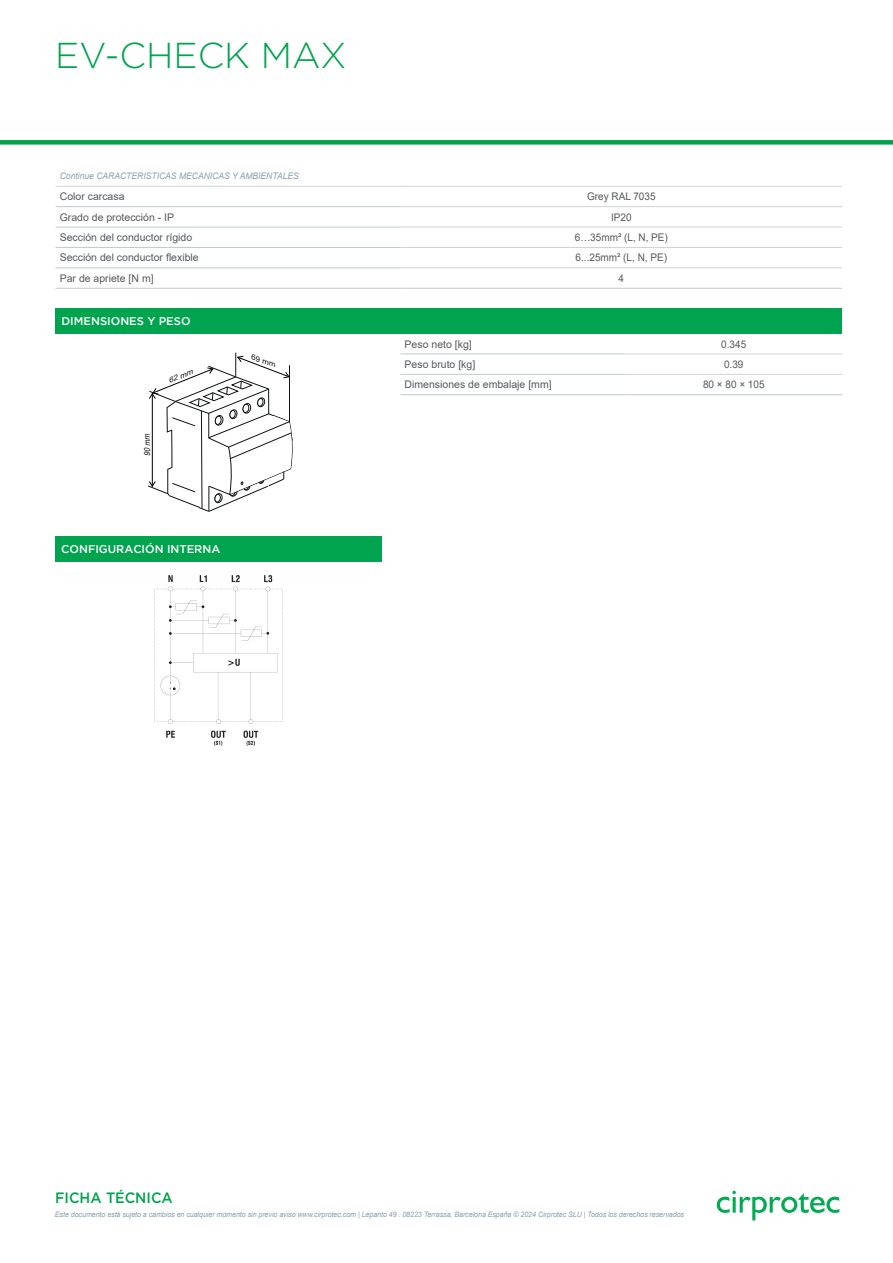
<style>
.page{position:relative;width:893px;height:1263px;background:#fff}
.page>*{position:absolute;margin:0;border:0;box-sizing:border-box;transform-origin:0 0}
.t1{font:300 36px "Gotham";color:#00a34e}
.t2{font:500 15px "Gotham";color:#00a34e;scale:.95 1}
.t3{font:500 11.25px "Gotham";color:#fff}
.t4{font:10.5px "Arial";color:#57585a}
.t5{font:10.5px "Arial";color:#57585a;scale:.95 1}
.t6{font:italic 9px "Arial";color:#8ba2aa;scale:.95 1}
.t7{font:italic 8.25px "Arial";color:#111314;scale:.88 1}
.t8{font:italic 7.5px "Arial";letter-spacing:-.01em;color:#8ba2aa;scale:.95 1}
.t9{font:italic 7.2px "Arial";color:#111314;scale:1.16 1}
.t10{font:italic 7.2px "Arial";color:#111314;scale:1.15 1}
</style>
<div class="page">
<hr style="left:56px;top:206px;width:345px;height:1px;background:#c0cace">
<hr style="left:56px;top:227px;width:345px;height:1px;background:#c0cace">
<hr style="left:401px;top:206px;width:441px;height:1px;background:#d1d2d4">
<hr style="left:56px;top:247px;width:345px;height:1px;background:#c0cace">
<hr style="left:401px;top:227px;width:441px;height:1px;background:#d1d2d4">
<hr style="left:56px;top:267px;width:345px;height:1px;background:#c0cace">
<hr style="left:401px;top:247px;width:441px;height:1px;background:#d1d2d4">
<hr style="left:56px;top:288px;width:345px;height:1px;background:#c0cace">
<hr style="left:401px;top:267px;width:441px;height:1px;background:#d1d2d4">
<hr style="left:401px;top:288px;width:441px;height:1px;background:#c0cace">
<hr style="left:56px;top:186px;width:345px;height:1px;background:#d1d2d4">
<hr style="left:401px;top:186px;width:441px;height:1px;background:#d1d2d4">
<svg style="left:148px;top:353px;width:145px;height:159px"></svg>
<hr style="left:289px;top:365px;width:1px;height:57px;background:#111314">
<hr style="left:400px;top:354px;width:225px;height:1px;background:#c0cace">
<hr style="left:400px;top:374px;width:225px;height:1px;background:#c0cace">
<hr style="left:625px;top:354px;width:217px;height:1px;background:#d1d2d4">
<hr style="left:400px;top:394px;width:225px;height:1px;background:#c0cace">
<hr style="left:625px;top:374px;width:217px;height:1px;background:#d1d2d4">
<hr style="left:625px;top:394px;width:217px;height:1px;background:#c0cace">
<div style="left:55px;top:308px;width:787px;height:25px;background:#00a34e"></div>
<img style="left:156px;top:575px;width:127px;height:170px">
<div style="left:55px;top:536px;width:327px;height:26px;background:#00a34e"></div>
<div style="left:0;top:140px;width:893px;height:5px;background:#00a34e"></div>
<svg style="left:717px;top:1191px;width:122px;height:29px"></svg>
<h1 class="t1" style="left:55px;top:33px;width:293px">EV-CHECK MAX</h1>
<p class="t6" style="left:60px;top:170px;width:253px">Continue CARACTERISTICAS MECANICAS Y AMBIENTALES</p>
<h3 class="t4" style="left:60px;top:189px;width:66px">Color carcasa</h3>
<h3 class="t5" style="left:587px;top:189px;width:73px">Grey RAL 7035</h3>
<h3 class="t4" style="left:60px;top:210px;width:116px">Grado de protección - IP</h3>
<h3 class="t5" style="left:611px;top:210px;width:23px">IP20</h3>
<h3 class="t4" style="left:60px;top:230px;width:134px">Sección del conductor rígido</h3>
<h3 class="t5" style="left:575px;top:230px;width:100px">6…35mm² (L, N, PE)</h3>
<h3 class="t4" style="left:60px;top:251px;width:140px">Sección del conductor flexible</h3>
<h3 class="t5" style="left:576px;top:251px;width:98px">6...25mm² (L, N, PE)</h3>
<h3 class="t4" style="left:60px;top:271px;width:95px">Par de apriete [N m]</h3>
<h3 class="t5" style="left:619px;top:271px;width:7px">4</h3>
<h3 class="t3" style="left:61px;top:314px;width:131px">DIMENSIONES Y PESO</h3>
<p class="t9" style="left:167px;top:376px;width:23px;rotate:-22deg">62 mm</p>
<p class="t7" style="left:142px;top:456px;width:27px;rotate:-91deg">90 mm</p>
<p class="t10" style="left:254px;top:352px;width:24px;rotate:19deg">69 mm</p>
<h3 class="t3" style="left:61px;top:543px;width:160px">CONFIGURACIÓN INTERNA</h3>
<h3 class="t4" style="left:405px;top:337px;width:69px">Peso neto [kg]</h3>
<h3 class="t5" style="left:721px;top:337px;width:28px">0.345</h3>
<h3 class="t4" style="left:405px;top:357px;width:72px">Peso bruto [kg]</h3>
<h3 class="t5" style="left:724px;top:357px;width:22px">0.39</h3>
<h3 class="t4" style="left:405px;top:377px;width:149px">Dimensiones de embalaje [mm]</h3>
<h3 class="t5" style="left:703px;top:377px;width:66px">80 × 80 × 105</h3>
<h2 class="t2" style="left:55px;top:1187px;width:125px">FICHA TÉCNICA</h2>
<p class="t8" style="left:55px;top:1210px;width:664px">Este documento está sujeto a cambios en cualquier momento sin previo aviso www.cirprotec.com | Lepanto 49 . 08223 Terrassa, Barcelona España © 2024 Cirprotec SLU | Todos los derechos reservados</p>
</div>
